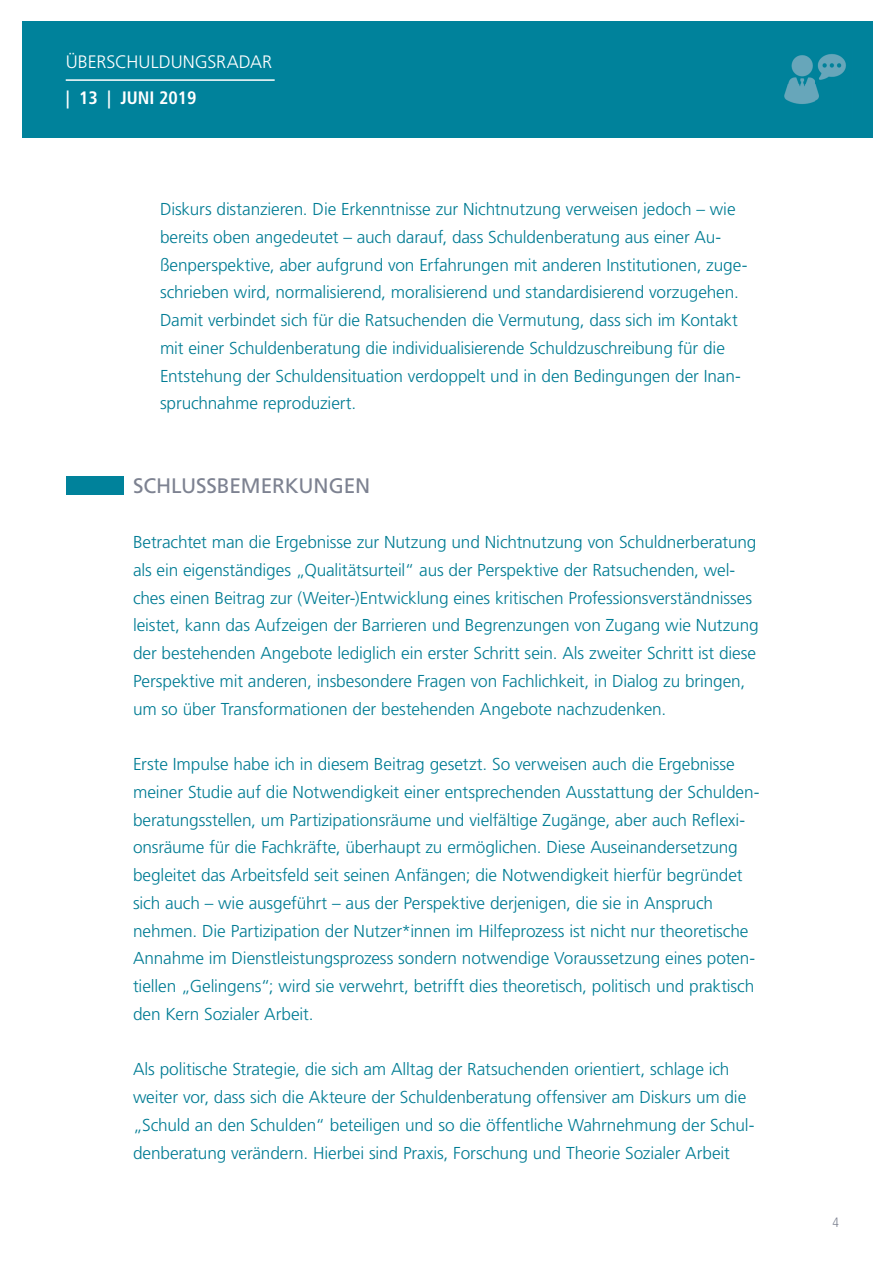
<style>
.page{position:relative;width:893px;height:1263px;background:#fff}
.page>*{position:absolute;margin:0;border:0;box-sizing:border-box;transform-origin:0 0}
.t1{font:21px "Frutiger";letter-spacing:-.005em;color:#7d8291}
.t2{font:300 18px "Frutiger";color:#fff}
.t3{font:700 condensed 18px "Frutiger";color:#fff}
.t4{font:300 17.25px/27.8px "Frutiger";letter-spacing:-.01em;color:#007c94}
.t5{font:300 condensed 13.5px "Frutiger";color:#7d8291}
</style>
<div class="page">
<div style="left:22px;top:21px;width:850px;height:117px;background:#00829b"></div>
<img style="left:784px;top:54px;width:62px;height:50px">
<hr style="left:66px;top:79px;width:209px;height:2px;background:#fff">
<div style="left:66px;top:476px;width:57px;height:18px;background:#00829b"></div>
<p class="t2" style="left:66px;top:52px;width:208px">ÜBERSCHULDUNGSRADAR</p>
<p class="t3" style="left:66px;top:87px;width:132px">| 13 | JUNI 2019</p>
<p class="t4" style="left:160px;top:195px;width:589px">Diskurs distanzieren. Die Erkenntnisse zur Nichtnutzung verweisen jedoch – wie bereits oben angedeutet – auch darauf, dass Schuldenberatung aus einer Au&shy;ßenperspektive, aber aufgrund von Erfahrungen mit anderen Institutionen, zuge&shy;schrieben wird, normalisierend, moralisierend und standardisierend vorzugehen.<br>Damit verbindet sich für die Ratsuchenden die Vermutung, dass sich im Kontakt mit einer Schuldenberatung die individualisierende Schuldzuschreibung für die Entstehung der Schuldensituation verdoppelt und in den Bedingungen der Inan&shy;spruchnahme reproduziert.</p>
<p class="t1" style="left:133px;top:473px;width:239px">SCHLUSSBEMERKUNGEN</p>
<p class="t4" style="left:133px;top:528px;width:627px">Betrachtet man die Ergebnisse zur Nutzung und Nichtnutzung von Schuldnerberatung als ein eigenständiges „Qualitätsurteil“ aus der Perspektive der Ratsuchenden, wel&shy;ches einen Beitrag zur (Weiter-)Entwicklung eines kritischen Professionsverständnisses leistet, kann das Aufzeigen der Barrieren und Begrenzungen von Zugang wie Nutzung der bestehenden Angebote lediglich ein erster Schritt sein. Als zweiter Schritt ist diese Perspektive mit anderen, insbesondere Fragen von Fachlichkeit, in Dialog zu bringen, um so über Transformationen der bestehenden Angebote nachzudenken.</p>
<p class="t4" style="left:133px;top:750px;width:628px">Erste Impulse habe ich in diesem Beitrag gesetzt. So verweisen auch die Ergebnisse meiner Studie auf die Notwendigkeit einer entsprechenden Ausstattung der Schulden&shy;beratungsstellen, um Partizipationsräume und vielfältige Zugänge, aber auch Reflexi&shy;onsräume für die Fachkräfte, überhaupt zu ermöglichen. Diese Auseinandersetzung begleitet das Arbeitsfeld seit seinen Anfängen; die Notwendigkeit hierfür begründet sich auch – wie ausgeführt – aus der Perspektive derjenigen, die sie in Anspruch nehmen. Die Partizipation der Nutzer*innen im Hilfeprozess ist nicht nur theoretische Annahme im Dienstleistungsprozess sondern notwendige Voraussetzung eines poten&shy;tiellen „Gelingens“; wird sie verwehrt, betrifft dies theoretisch, politisch und praktisch den Kern Sozialer Arbeit.</p>
<p class="t4" style="left:133px;top:1055px;width:623px">Als politische Strategie, die sich am Alltag der Ratsuchenden orientiert, schlage ich weiter vor, dass sich die Akteure der Schuldenberatung offensiver am Diskurs um die „Schuld an den Schulden“ beteiligen und so die öffentliche Wahrnehmung der Schul&shy;denberatung verändern. Hierbei sind Praxis, Forschung und Theorie Sozialer Arbeit</p>
<p class="t5" style="left:832px;top:1214px;width:8px">4</p>
</div>
